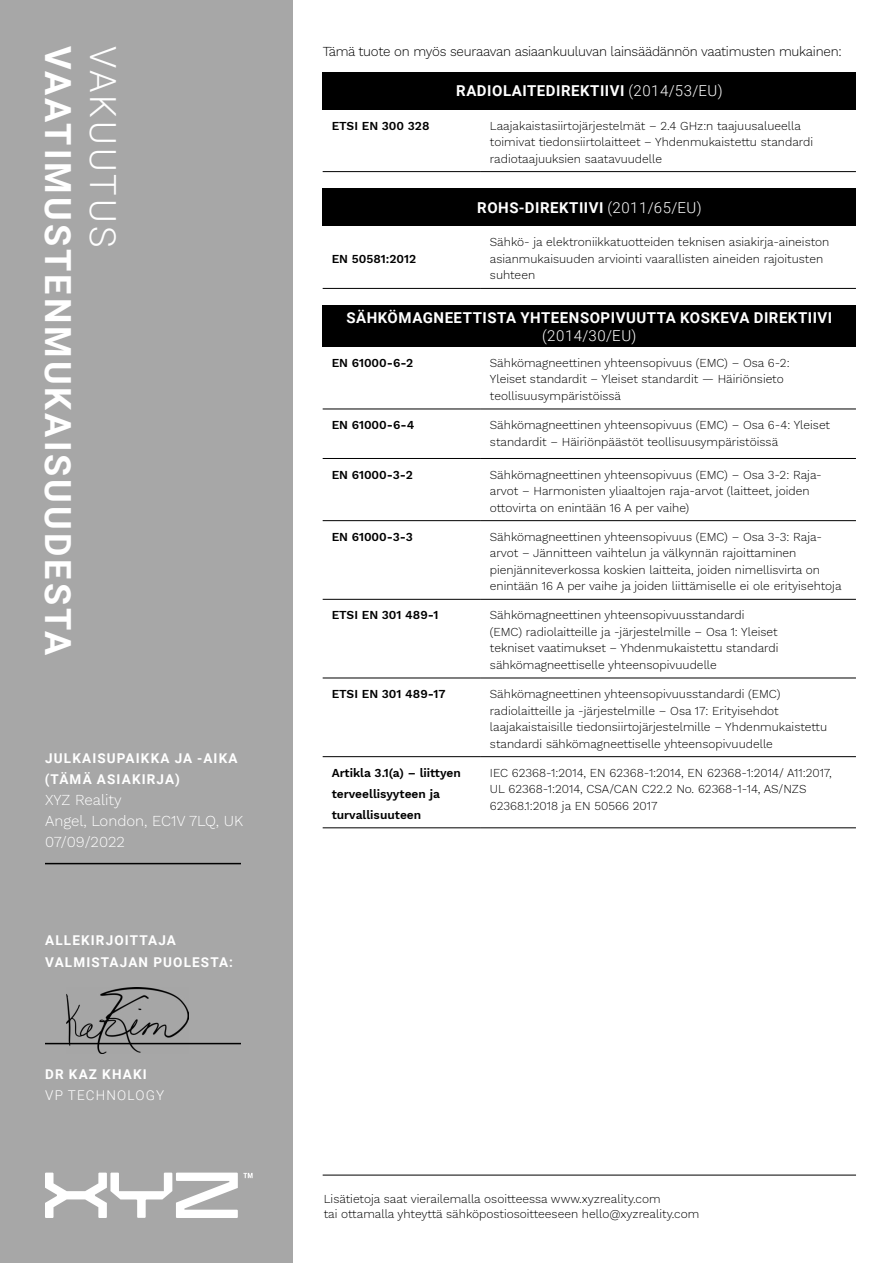
<style>
.page{position:relative;width:893px;height:1263px;background:#fff}
.page>*{position:absolute;margin:0;border:0;box-sizing:border-box;transform-origin:0 0}
.t1{font:700 36px "Roboto";letter-spacing:.085em;color:#fff}
.t2{font:300 36px "Roboto";letter-spacing:.085em;color:#fff}
.t3{font:700 15px "Roboto";letter-spacing:.035em;color:#fff}
.t4{font:300 15px/21px "Work Sans";color:#fff}
.t5{font:300 15px "Roboto";letter-spacing:.035em;color:#fff}
.t6{font:700 13.5px/21px "Roboto";letter-spacing:.085em;color:#fff}
.t7{font:300 13.5px "Work Sans";letter-spacing:-.02em;color:#000}
.t8{font:300 13.5px "Roboto";letter-spacing:.085em;color:#fff}
.t9{font:300 12px/16.5px "Work Sans";color:#000}
.t10{font:600 12px/21px "Work Sans";color:#000}
.s1{font-weight:300}
</style>
<div class="page">
<div style="left:0;top:0;width:293px;height:1263px;background:#a7a7a7"></div>
<svg style="left:45px;top:1172px;width:208px;height:46px"></svg>
<hr style="left:45px;top:863px;width:196px;height:1px;background:#000">
<hr style="left:45px;top:1043px;width:196px;height:1px;background:#000">
<img style="left:67px;top:987px;width:122px;height:67px">
<div style="left:323px;top:306px;width:533px;height:41px;background:#000"></div>
<hr style="left:323px;top:409px;width:158px;height:1px;background:#000">
<hr style="left:481px;top:409px;width:375px;height:1px;background:#000">
<hr style="left:323px;top:458px;width:158px;height:1px;background:#000">
<hr style="left:481px;top:458px;width:375px;height:1px;background:#000">
<hr style="left:323px;top:520px;width:158px;height:1px;background:#000">
<hr style="left:481px;top:520px;width:375px;height:1px;background:#000">
<hr style="left:323px;top:599px;width:158px;height:1px;background:#000">
<hr style="left:481px;top:599px;width:375px;height:1px;background:#000">
<hr style="left:323px;top:678px;width:158px;height:1px;background:#000">
<hr style="left:481px;top:678px;width:375px;height:1px;background:#000">
<hr style="left:323px;top:756px;width:158px;height:1px;background:#000">
<hr style="left:481px;top:756px;width:375px;height:1px;background:#000">
<hr style="left:323px;top:827px;width:158px;height:1px;background:#000">
<hr style="left:481px;top:827px;width:375px;height:1px;background:#000">
<hr style="left:323px;top:1175px;width:533px;height:1px;background:#000">
<div style="left:323px;top:189px;width:533px;height:37px;background:#000"></div>
<hr style="left:323px;top:288px;width:158px;height:1px;background:#000">
<hr style="left:481px;top:288px;width:375px;height:1px;background:#000">
<div style="left:323px;top:72px;width:533px;height:37px;background:#000"></div>
<hr style="left:323px;top:171px;width:158px;height:1px;background:#000">
<hr style="left:481px;top:171px;width:375px;height:1px;background:#000">
<h1 class="t1" style="left:83px;top:46px;width:611px;rotate:90deg">VAATIMUSTENMUKAISUUDESTA</h1>
<h1 class="t2" style="left:128px;top:46px;width:203px;rotate:90deg">VAKUUTUS</h1>
<p class="t6" style="left:45px;top:747px;width:194px">JULKAISUPAIKKA JA -AIKA (TÄMÄ ASIAKIRJA)</p>
<p class="t4" style="left:45px;top:789px;width:200px">XYZ Reality<br>Angel, London, EC1V 7LQ, UK<br>07/09/2022</p>
<p class="t6" style="left:45px;top:928px;width:189px;line-height:22.5px">ALLEKIRJOITTAJA<br>VALMISTAJAN PUOLESTA:</p>
<p class="t6" style="left:45px;top:1063px;width:103px">DR KAZ KHAKI</p>
<p class="t8" style="left:45px;top:1086px;width:120px">VP TECHNOLOGY</p>
<p class="t7" style="left:323px;top:41px;width:520px">Tämä tuote on myös seuraavan asiaankuuluvan lainsäädännön vaatimusten mukainen:</p>
<p class="t3" style="left:456px;top:80px;width:268px">RADIOLAITEDIREKTIIVI <span class="s1">(2014/53/EU)</span></p>
<p class="t10" style="left:332px;top:115px;width:99px">ETSI EN 300 328</p>
<p class="t9" style="left:490px;top:117px;width:325px">Laajakaistasiirtojärjestelmät – 2.4 GHz:n taajuusalueella toimivat tiedonsiirtolaitteet – Yhdenmukaistettu standardi radiotaajuuksien saatavuudelle</p>
<p class="t10" style="left:332px;top:248px;width:86px">EN 50581:2012</p>
<p class="t3" style="left:477px;top:197px;width:226px">ROHS-DIREKTIIVI <span class="s1">(2011/65/EU)</span></p>
<p class="t9" style="left:490px;top:234px;width:341px">Sähkö- ja elektroniikkatuotteiden teknisen asiakirja-aineiston asianmukaisuuden arviointi vaarallisten aineiden rajoitusten suhteen</p>
<p class="t3" style="left:346px;top:307px;width:487px">SÄHKÖMAGNEETTISTA YHTEENSOPIVUUTTA KOSKEVA DIREKTIIVI</p>
<p class="t5" style="left:542px;top:325px;width:96px">(2014/30/EU)</p>
<p class="t10" style="left:332px;top:352px;width:83px">EN 61000-6-2</p>
<p class="t9" style="left:490px;top:354px;width:301px">Sähkömagneettinen yhteensopivuus (EMC) – Osa 6-2:<br>Yleiset standardit – Yleiset standardit — Häiriönsieto teollisuusympäristöissä</p>
<p class="t10" style="left:332px;top:414px;width:84px">EN 61000-6-4</p>
<p class="t9" style="left:490px;top:416px;width:342px">Sähkömagneettinen yhteensopivuus (EMC) – Osa 6-4: Yleiset standardit – Häiriönpäästöt teollisuusympäristöissä</p>
<p class="t10" style="left:332px;top:464px;width:83px">EN 61000-3-2</p>
<p class="t9" style="left:490px;top:466px;width:333px">Sähkömagneettinen yhteensopivuus (EMC) – Osa 3-2: Raja&shy;arvot – Harmonisten yliaaltojen raja-arvot (laitteet, joiden ottovirta on enintään 16 A per vaihe)</p>
<p class="t10" style="left:332px;top:526px;width:83px">EN 61000-3-3</p>
<p class="t9" style="left:490px;top:528px;width:353px">Sähkömagneettinen yhteensopivuus (EMC) – Osa 3-3: Raja&shy;arvot – Jännitteen vaihtelun ja välkynnän rajoittaminen pienjänniteverkossa koskien laitteita, joiden nimellisvirta on enintään 16 A per vaihe ja joiden liittämiselle ei ole erityisehtoja</p>
<p class="t10" style="left:332px;top:604px;width:108px">ETSI EN 301 489-1</p>
<p class="t9" style="left:490px;top:607px;width:290px">Sähkömagneettinen yhteensopivuusstandardi (EMC) radiolaitteille ja -järjestelmille – Osa 1: Yleiset tekniset vaatimukset – Yhdenmukaistettu standardi sähkömagneettiselle yhteensopivuudelle</p>
<p class="t10" style="left:332px;top:683px;width:115px">ETSI EN 301 489-17</p>
<p class="t9" style="left:490px;top:685px;width:339px">Sähkömagneettinen yhteensopivuusstandardi (EMC) radiolaitteille ja -järjestelmille – Osa 17: Erityisehdot laajakaistaisille tiedonsiirtojärjestelmille – Yhdenmukaistettu standardi sähkömagneettiselle yhteensopivuudelle</p>
<p class="t10" style="left:332px;top:762px;width:131px">Artikla 3.1(a) – liittyen terveellisyyteen ja turvallisuuteen</p>
<p class="t9" style="left:490px;top:764px;width:343px">IEC 62368-1:2014, EN 62368-1:2014, EN 62368-1:2014/ A11:2017,<br>UL 62368-1:2014, CSA/CAN C22.2 No. 62368-1-14, AS/NZS<br>62368.1:2018 ja EN 50566 2017</p>
<p class="t9" style="left:324px;top:1191px;width:377px;line-height:14.4px">Lisätietoja saat vierailemalla osoitteessa www.xyzreality.com<br>tai ottamalla yhteyttä sähköpostiosoitteeseen hello@xyzreality.com</p>
</div>
